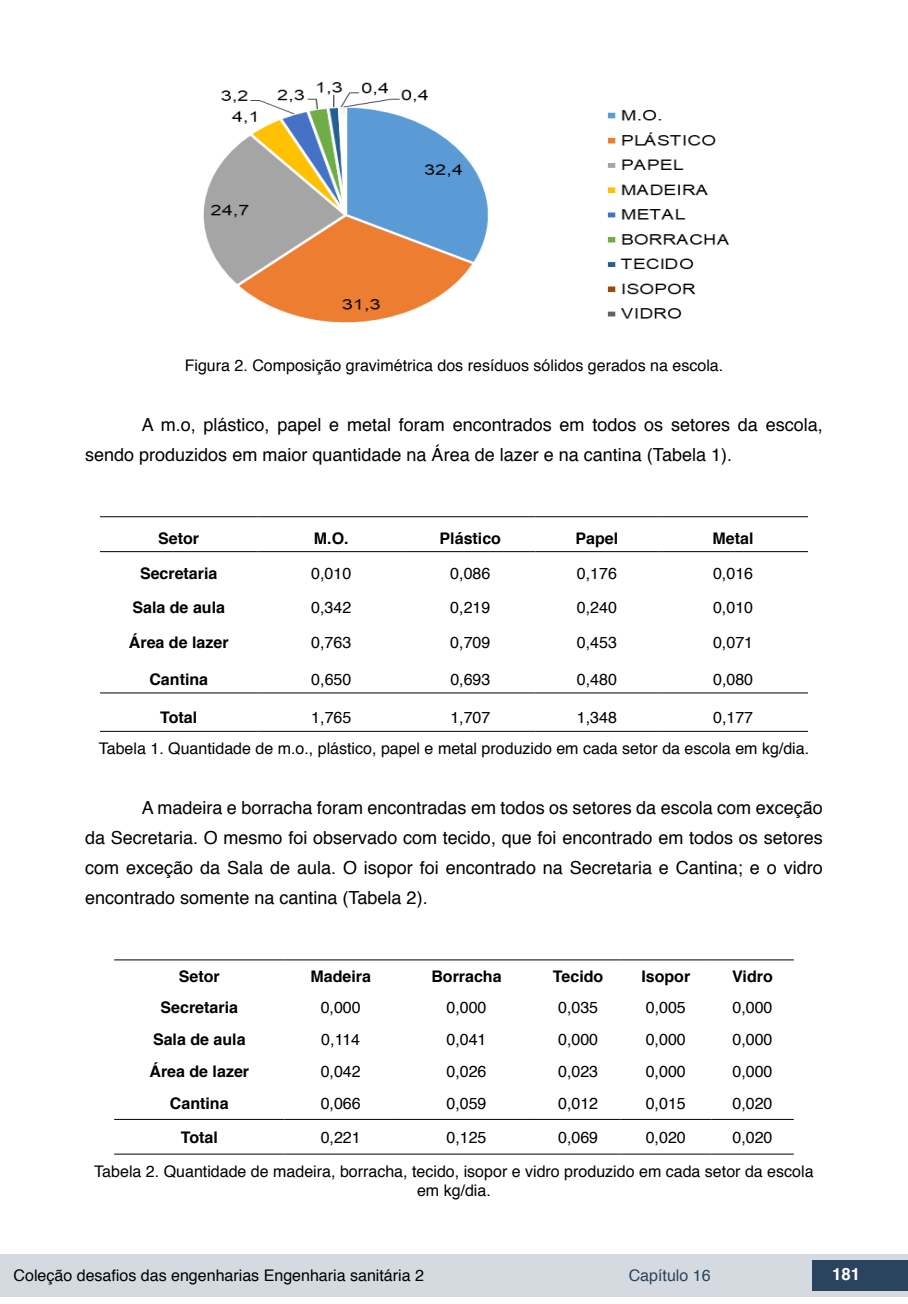
<style>
.page{position:relative;width:908px;height:1304px;background:#fff}
.page>*{position:absolute;margin:0;border:0;box-sizing:border-box;transform-origin:0 0}
.txt{font:18px/30px "Helvetica";color:#000}
.t1{font:700 16.8px "Helvetica";color:#fff}
.imagens_graf_tab{font:16px/19.2px "Helvetica";color:#000;text-align:center}
.imagens_graf_tab-2{font:700 16px "Helvetica";color:#000}
.t2{font:16px "Helvetica";color:#2a435e}
</style>
<div class="page">
<div style="left:0;top:1254px;width:906px;height:43px;background:#d4dadf"></div>
<div style="left:812px;top:1261px;width:95px;height:30px;background:#2a435e"></div>
<img style="left:203px;top:82px;width:526px;height:241px">
<hr style="left:100px;top:516px;width:157px;height:1px;background:#000">
<hr style="left:257px;top:516px;width:148px;height:1px;background:#000">
<hr style="left:405px;top:516px;width:130px;height:1px;background:#000">
<hr style="left:535px;top:516px;width:123px;height:1px;background:#000">
<hr style="left:658px;top:516px;width:149px;height:1px;background:#000">
<hr style="left:100px;top:551px;width:157px;height:1px;background:#000">
<hr style="left:257px;top:551px;width:148px;height:1px;background:#000">
<hr style="left:405px;top:551px;width:130px;height:1px;background:#000">
<hr style="left:535px;top:551px;width:123px;height:1px;background:#000">
<hr style="left:658px;top:551px;width:149px;height:1px;background:#000">
<hr style="left:100px;top:692px;width:157px;height:1px;background:#000">
<hr style="left:257px;top:692px;width:148px;height:1px;background:#000">
<hr style="left:405px;top:692px;width:130px;height:1px;background:#000">
<hr style="left:535px;top:692px;width:123px;height:1px;background:#000">
<hr style="left:658px;top:692px;width:149px;height:1px;background:#000">
<hr style="left:100px;top:731px;width:157px;height:1px;background:#000">
<hr style="left:257px;top:731px;width:148px;height:1px;background:#000">
<hr style="left:405px;top:731px;width:130px;height:1px;background:#000">
<hr style="left:535px;top:731px;width:123px;height:1px;background:#000">
<hr style="left:658px;top:731px;width:149px;height:1px;background:#000">
<hr style="left:114px;top:959px;width:170px;height:1px;background:#000">
<hr style="left:284px;top:959px;width:113px;height:1px;background:#000">
<hr style="left:397px;top:959px;width:138px;height:1px;background:#000">
<hr style="left:535px;top:959px;width:85px;height:1px;background:#000">
<hr style="left:620px;top:959px;width:90px;height:1px;background:#000">
<hr style="left:710px;top:959px;width:83px;height:1px;background:#000">
<hr style="left:114px;top:1119px;width:170px;height:1px;background:#000">
<hr style="left:284px;top:1119px;width:113px;height:1px;background:#000">
<hr style="left:397px;top:1119px;width:138px;height:1px;background:#000">
<hr style="left:535px;top:1119px;width:85px;height:1px;background:#000">
<hr style="left:620px;top:1119px;width:90px;height:1px;background:#000">
<hr style="left:710px;top:1119px;width:83px;height:1px;background:#000">
<hr style="left:114px;top:1154px;width:170px;height:1px;background:#000">
<hr style="left:284px;top:1154px;width:113px;height:1px;background:#000">
<hr style="left:397px;top:1154px;width:138px;height:1px;background:#000">
<hr style="left:535px;top:1154px;width:85px;height:1px;background:#000">
<hr style="left:620px;top:1154px;width:90px;height:1px;background:#000">
<hr style="left:710px;top:1154px;width:83px;height:1px;background:#000">
<p class="imagens_graf_tab" style="left:185px;top:356px;width:540px">Figura 2. Composição gravimétrica dos resíduos sólidos gerados na escola.</p>
<p class="txt" style="left:85px;top:410px;width:738px;text-indent:57px">A m.o, plástico, papel e metal foram encontrados em todos os setores da escola, sendo produzidos em maior quantidade na Área de lazer e na cantina (Tabela 1).</p>
<p class="imagens_graf_tab-2" style="left:158px;top:525px;width:42px">Setor</p>
<p class="imagens_graf_tab-2" style="left:314px;top:525px;width:36px">M.O.</p>
<p class="imagens_graf_tab-2" style="left:439px;top:525px;width:63px">Plástico</p>
<p class="imagens_graf_tab-2" style="left:575px;top:525px;width:44px">Papel</p>
<p class="imagens_graf_tab-2" style="left:712px;top:525px;width:42px">Metal</p>
<p class="imagens_graf_tab-2" style="left:140px;top:560px;width:79px">Secretaria</p>
<p class="imagens_graf_tab" style="left:311px;top:564px;width:42px">0,010</p>
<p class="imagens_graf_tab" style="left:450px;top:564px;width:42px">0,086</p>
<p class="imagens_graf_tab" style="left:576px;top:564px;width:42px">0,176</p>
<p class="imagens_graf_tab" style="left:712px;top:564px;width:42px">0,016</p>
<p class="imagens_graf_tab-2" style="left:132px;top:595px;width:94px">Sala de aula</p>
<p class="imagens_graf_tab" style="left:311px;top:599px;width:42px">0,342</p>
<p class="imagens_graf_tab" style="left:450px;top:599px;width:42px">0,219</p>
<p class="imagens_graf_tab" style="left:576px;top:599px;width:42px">0,240</p>
<p class="imagens_graf_tab" style="left:712px;top:599px;width:42px">0,010</p>
<p class="imagens_graf_tab-2" style="left:129px;top:630px;width:101px">Área de lazer</p>
<p class="imagens_graf_tab" style="left:311px;top:634px;width:42px">0,763</p>
<p class="imagens_graf_tab" style="left:450px;top:634px;width:42px">0,709</p>
<p class="imagens_graf_tab" style="left:576px;top:634px;width:42px">0,453</p>
<p class="imagens_graf_tab" style="left:712px;top:634px;width:42px">0,071</p>
<p class="imagens_graf_tab-2" style="left:149px;top:666px;width:60px">Cantina</p>
<p class="imagens_graf_tab" style="left:311px;top:670px;width:42px">0,650</p>
<p class="imagens_graf_tab" style="left:450px;top:670px;width:42px">0,693</p>
<p class="imagens_graf_tab" style="left:576px;top:670px;width:42px">0,480</p>
<p class="imagens_graf_tab" style="left:712px;top:670px;width:42px">0,080</p>
<p class="imagens_graf_tab-2" style="left:160px;top:705px;width:39px">Total</p>
<p class="imagens_graf_tab" style="left:311px;top:709px;width:42px">1,765</p>
<p class="imagens_graf_tab" style="left:450px;top:709px;width:42px">1,707</p>
<p class="imagens_graf_tab" style="left:576px;top:709px;width:42px">1,348</p>
<p class="imagens_graf_tab" style="left:712px;top:709px;width:42px">0,177</p>
<p class="imagens_graf_tab" style="left:99px;top:740px;width:711px">Tabela 1. Quantidade de m.o., plástico, papel e metal produzido em cada setor da escola em kg/dia.</p>
<p class="txt" style="left:85px;top:794px;width:738px;text-align:justify;text-indent:57px">A madeira e borracha foram encontradas em todos os setores da escola com exceção da Secretaria. O mesmo foi observado com tecido, que foi encontrado em todos os setores com exceção da Sala de aula. O isopor foi encontrado na Secretaria e Cantina; e o vidro encontrado somente na cantina (Tabela 2).</p>
<p class="imagens_graf_tab-2" style="left:179px;top:963px;width:42px">Setor</p>
<p class="imagens_graf_tab-2" style="left:310px;top:963px;width:62px">Madeira</p>
<p class="imagens_graf_tab-2" style="left:431px;top:963px;width:72px">Borracha</p>
<p class="imagens_graf_tab-2" style="left:552px;top:963px;width:52px">Tecido</p>
<p class="imagens_graf_tab-2" style="left:641px;top:963px;width:50px">Isopor</p>
<p class="imagens_graf_tab-2" style="left:731px;top:963px;width:42px">Vidro</p>
<p class="imagens_graf_tab-2" style="left:160px;top:995px;width:79px">Secretaria</p>
<p class="imagens_graf_tab" style="left:320px;top:999px;width:42px">0,000</p>
<p class="imagens_graf_tab" style="left:446px;top:999px;width:42px">0,000</p>
<p class="imagens_graf_tab" style="left:558px;top:999px;width:42px">0,035</p>
<p class="imagens_graf_tab" style="left:645px;top:999px;width:42px">0,005</p>
<p class="imagens_graf_tab" style="left:732px;top:999px;width:42px">0,000</p>
<p class="imagens_graf_tab-2" style="left:153px;top:1026px;width:94px">Sala de aula</p>
<p class="imagens_graf_tab" style="left:321px;top:1030px;width:40px">0,114</p>
<p class="imagens_graf_tab" style="left:446px;top:1030px;width:42px">0,041</p>
<p class="imagens_graf_tab" style="left:558px;top:1030px;width:42px">0,000</p>
<p class="imagens_graf_tab" style="left:645px;top:1030px;width:42px">0,000</p>
<p class="imagens_graf_tab" style="left:732px;top:1030px;width:42px">0,000</p>
<p class="imagens_graf_tab-2" style="left:149px;top:1058px;width:101px">Área de lazer</p>
<p class="imagens_graf_tab" style="left:320px;top:1062px;width:42px">0,042</p>
<p class="imagens_graf_tab" style="left:446px;top:1062px;width:42px">0,026</p>
<p class="imagens_graf_tab" style="left:558px;top:1062px;width:42px">0,023</p>
<p class="imagens_graf_tab" style="left:645px;top:1062px;width:42px">0,000</p>
<p class="imagens_graf_tab" style="left:732px;top:1062px;width:42px">0,000</p>
<p class="imagens_graf_tab-2" style="left:170px;top:1090px;width:60px">Cantina</p>
<p class="imagens_graf_tab" style="left:320px;top:1094px;width:42px">0,066</p>
<p class="imagens_graf_tab" style="left:446px;top:1094px;width:42px">0,059</p>
<p class="imagens_graf_tab" style="left:558px;top:1094px;width:42px">0,012</p>
<p class="imagens_graf_tab" style="left:645px;top:1094px;width:42px">0,015</p>
<p class="imagens_graf_tab" style="left:732px;top:1094px;width:42px">0,020</p>
<p class="imagens_graf_tab-2" style="left:181px;top:1124px;width:39px">Total</p>
<p class="imagens_graf_tab" style="left:320px;top:1128px;width:42px">0,221</p>
<p class="imagens_graf_tab" style="left:446px;top:1128px;width:42px">0,125</p>
<p class="imagens_graf_tab" style="left:558px;top:1128px;width:42px">0,069</p>
<p class="imagens_graf_tab" style="left:645px;top:1128px;width:42px">0,020</p>
<p class="imagens_graf_tab" style="left:732px;top:1128px;width:42px">0,020</p>
<p class="imagens_graf_tab" style="left:94px;top:1162px;width:720px">Tabela 2. Quantidade de madeira, borracha, tecido, isopor e vidro produzido em cada setor da escola em kg/dia.</p>
<p class="imagens_graf_tab" style="left:14px;top:1266px;width:411px">Coleção desafios das engenharias Engenharia sanitária 2</p>
<p class="t2" style="left:628px;top:1263px;width:83px">Capítulo 16</p>
<p class="t1" style="left:831px;top:1261px;width:30px">181</p>
</div>
